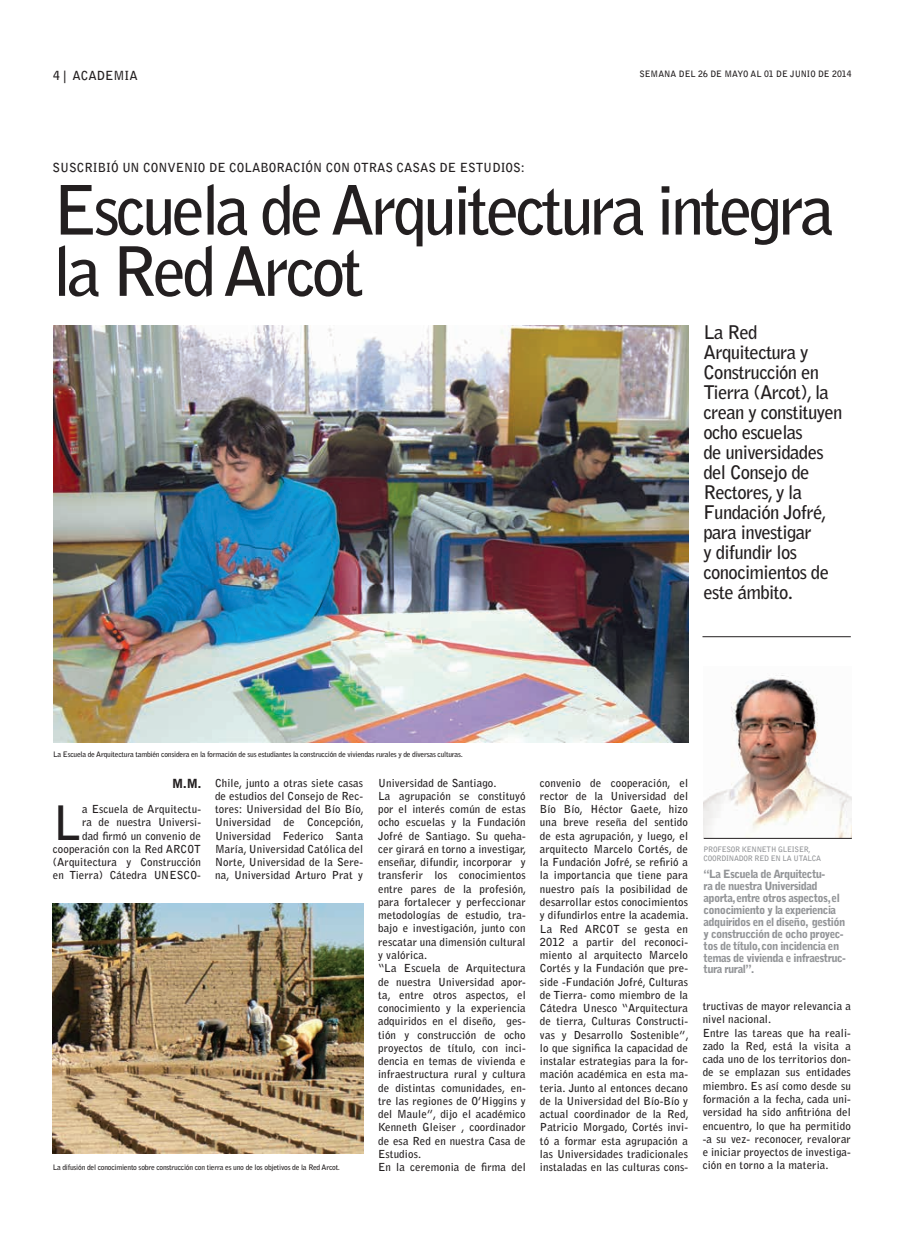
<style>
.page{position:relative;width:904px;height:1241px;background:#fff}
.page>*{position:absolute;margin:0;border:0;box-sizing:border-box;transform-origin:0 0}
.t1{font:700 67.5px/61.2px "Bell Gothic Std";letter-spacing:-.06em;color:#231f20}
.t2{font:700 47.12px "Bell Gothic Std";color:#231f20}
.t3{font:700 18.75px/20px "Bell Gothic Std";letter-spacing:-.035em;color:#231f20}
.t4{font:700 12.5px "Bell Gothic Std";color:#231f20}
.t5{font:900 12.5px "Bell Gothic Std";color:#231f20}
.t6{font:900 11.25px/11.9px "Bell Gothic Std";letter-spacing:-.05em;color:#939598}
.t7{font:700 11px/13.2px "Bell Gothic Std";letter-spacing:.01em;color:#231f20;text-align:justify}
.t8{font:700 8.75px "Bell Gothic Std";color:#231f20}
.t9{font:700 7.5px "Bell Gothic Std";letter-spacing:-.03em;color:#231f20}
.t10{font:700 7.5px "Bell Gothic Std";letter-spacing:-.03em;color:#939598}
</style>
<div class="page">
<hr style="left:702px;top:636px;width:148px;height:1px;background:#231f20">
<img style="left:53px;top:325px;width:635px;height:417px">
<img style="left:53px;top:903px;width:310px;height:250px">
<img style="left:703px;top:675px;width:148px;height:162px">
<hr style="left:703px;top:838px;width:148px;height:1px;background:#231f20">
<p class="t4" style="left:53px;top:68px;width:86px">4 | ACADEMIA</p>
<p class="t8" style="left:639px;top:69px;width:214px">SEMANA DEL 26 DE MAYO AL 01 DE JUNIO DE 2014</p>
<p class="t4" style="left:53px;top:160px;width:100px">SUSCRIBIÓ UN convenio</p>
<p class="t4" style="left:209px;top:160px;width:29px">de colaboración</p>
<p class="t4" style="left:326px;top:160px;width:9px">con</p>
<p class="t4" style="left:353px;top:160px;width:9px">otras</p>
<p class="t4" style="left:396px;top:160px;width:9px">casas</p>
<p class="t4" style="left:439px;top:160px;width:29px">de estudios</p>
<p class="t4" style="left:521px;top:160px;width:6px">:</p>
<h1 class="t1" style="left:53px;top:180px;width:783px">Escuela de Arquitectura integra la Red Arcot</h1>
<h3 class="t3" style="left:703px;top:322px;width:140px">La Red<br>Arquitectura y<br>Construcción en<br>Tierra (Arcot), la crean y constituyen ocho escuelas<br>de universidades del Consejo de<br>Rectores, y la<br>Fundación Jofré, para investigar<br>y difundir los conocimientos de este ámbito.</h3>
<p class="t9" style="left:53px;top:749px;width:411px">La Escuela de Arquitectura también considera en la formación de sus estudiantes la construcción de viviendas rurales y de diversas culturas.</p>
<p class="t5" style="left:172px;top:775px;width:31px">M.M.</p>
<p class="t7" style="left:53px;top:802px;width:150px;text-align:right">a Escuela de Arquitectu-<br>ra de nuestra Universi-<br>dad firmó un convenio de cooperación con la Red ARCOT (Arquitectura y Construcción en Tierra) Cátedra UNESCO-</p>
<h2 class="t2" style="left:53px;top:794px;width:30px">L</h2>
<p class="t7" style="left:215px;top:776px;width:150px">Chile, junto a otras siete casas de estudios del Consejo de Rec&shy;tores: Universidad del Bío Bío, Universidad de Concepción, Universidad Federico Santa María, Universidad Católica del Norte, Universidad de la Sere&shy;na, Universidad Arturo Prat y</p>
<p class="t9" style="left:53px;top:1162px;width:289px">La difusión del conocimiento sobre construcción con tierra es uno de los objetivos de la Red Arcot.</p>
<p class="t7" style="left:378px;top:776px;width:150px;text-align:left">Universidad de Santiago.<br>La agrupación se constituyó por el interés común de estas ocho escuelas y la Fundación<br>Jofré de Santiago. Su queha&shy;cer girará en torno a investigar, enseñar, difundir, incorporar y transferir los conocimientos entre pares de la profesión, para fortalecer y perfeccionar metodologías de estudio, tra&shy;bajo e investigación, junto con rescatar una dimensión cultural y valórica.<br>“La Escuela de Arquitectura de nuestra Universidad apor&shy;ta, entre otros aspectos, el conocimiento y la experiencia adquiridos en el diseño, ges&shy;tión y construcción de ocho proyectos de título, con inci&shy;dencia en temas de vivienda e infraestructura rural y cultura de distintas comunidades, en&shy;tre las regiones de O’Higgins y del Maule”, dijo el académico<br>Kenneth Gleiser , coordinador de esa Red en nuestra Casa de<br>Estudios.<br>En la ceremonia de firma del</p>
<p class="t7" style="left:540px;top:776px;width:150px">convenio de cooperación, el rector de la Universidad del Bío Bío, Héctor Gaete, hizo una breve reseña del sentido de esta agrupación, y luego, el arquitecto Marcelo Cortés, de la Fundación Jofré, se refirió a la importancia que tiene para nuestro país la posibilidad de desarrollar estos conocimientos y difundirlos entre la academia.<br>La Red ARCOT se gesta en 2012 a partir del reconoci&shy;miento al arquitecto Marcelo Cortés y la Fundación que pre&shy;side -Fundación Jofré, Culturas de Tierra- como miembro de la Cátedra Unesco “Arquitectura de tierra, Culturas Constructi&shy;vas y Desarrollo Sostenible”, lo que significa la capacidad de instalar estrategias para la for&shy;mación académica en esta ma&shy;teria. Junto al entonces decano de la Universidad del Bío-Bío y actual coordinador de la Red, Patricio Morgado, Cortés invi&shy;tó a formar esta agrupación a las Universidades tradicionales instaladas en las culturas cons-</p>
<p class="t10" style="left:703px;top:844px;width:11px">Profesor</p>
<p class="t10" style="left:742px;top:844px;width:11px">Kenneth</p>
<p class="t10" style="left:778px;top:844px;width:10px">Gleiser</p>
<p class="t10" style="left:808px;top:844px;width:4px">,</p>
<p class="t10" style="left:703px;top:853px;width:6px">coordinador</p>
<p class="t10" style="left:754px;top:853px;width:54px">Red en la UTalca</p>
<p class="t6" style="left:703px;top:868px;width:144px">“La Escuela de Arquitectu-<br>ra de nuestra Universidad aporta, entre otros aspectos, el conocimiento y la experiencia adquiridos en el diseño, gestión y construcción de ocho proyec&shy;tos de título, con incidencia en temas de vivienda e infraestruc&shy;tura rural”.</p>
<p class="t7" style="left:702px;top:999px;width:150px;text-align:left">tructivas de mayor relevancia a nivel nacional.<br>Entre las tareas que ha reali&shy;zado la Red, está la visita a cada uno de los territorios don&shy;de se emplazan sus entidades miembro. Es así como desde su formación a la fecha, cada uni&shy;versidad ha sido anfitrióna del encuentro, lo que ha permitido -a su vez- reconocer, revalorar e iniciar proyectos de investiga&shy;ción en torno a la materia.</p>
</div>
